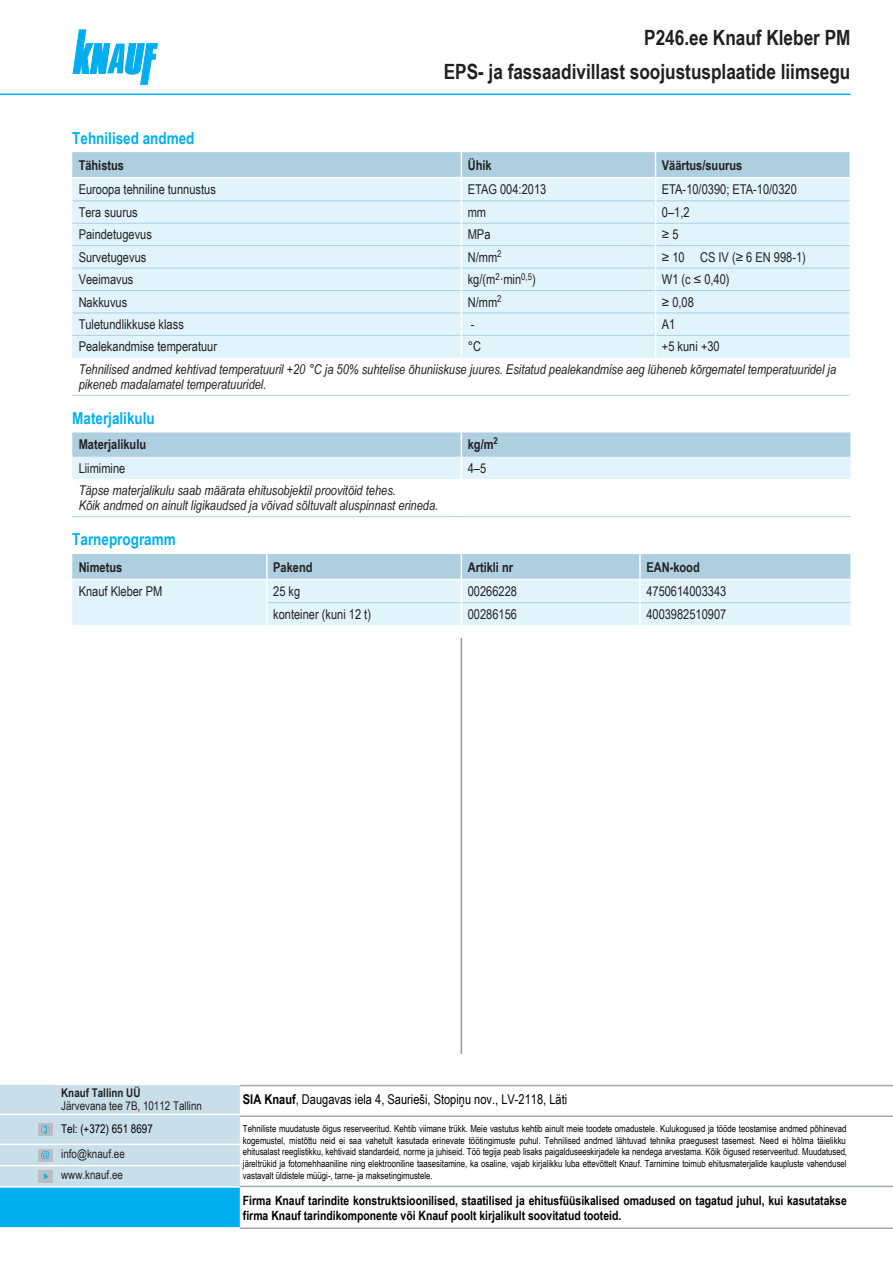
<style>
.page{position:relative;width:893px;height:1263px;background:#fff}
.page>*{position:absolute;margin:0;border:0;box-sizing:border-box;transform-origin:0 0}
.Ue2_Kopf_14cyan_TB{font:700 21px/34.7px "Arial Narrow";color:#231f20;text-align:right}
.Ue3_11cyan_TB{font:700 16.5px "Arial Narrow";color:#00aeef}
.Tab_Text_TB{font:13.5px "Arial Narrow";color:#231f20}
.Leg_Tabelle_TB{font:italic 13.5px/15px "Arial Narrow";color:#231f20}
.Tab_Kopf_TB{font:700 13.5px "Arial Narrow";color:#231f20}
.t1{font:13.5px "Arial Narrow";color:#000}
.Tab_Kopf_TB-2{font:700 13.5px "Arial Narrow";color:#231f20}
.t2{font:700 12.75px/15px "Arial Narrow";color:#000}
.t3{font:12px "Arial Narrow";color:#231f20}
.t4{font:12px/21.3px "Arial Narrow";color:#231f20}
.t5{font:12px "Arial Narrow";color:#000}
.t6{font:700 12px "Arial Narrow";color:#231f20}
.t7{font:9.75px/11.7px "Arial Narrow";color:#000}
.s1{font-weight:700}
.s2{font-style:inherit}
</style>
<div class="page">
<svg style="left:73px;top:30px;width:84px;height:54px"></svg>
<hr style="left:72px;top:395px;width:389px;height:1px;background:#aecfe0">
<hr style="left:461px;top:395px;width:194px;height:1px;background:#aecfe0">
<hr style="left:655px;top:395px;width:195px;height:1px;background:#aecfe0">
<svg style="left:72px;top:152px;width:778px;height:206px;background:#d9eef7"></svg>
<hr style="left:656px;top:177px;width:194px;height:1px;background:#fff">
<hr style="left:72px;top:516px;width:389px;height:1px;background:#aecfe0">
<hr style="left:461px;top:516px;width:389px;height:1px;background:#aecfe0">
<svg style="left:72px;top:432px;width:778px;height:47px;background:#c7e1ed"></svg>
<svg style="left:72px;top:554px;width:778px;height:71px;background:#cfe7f2"></svg>
<hr style="left:639px;top:603px;width:2px;height:22px;background:#fff">
<hr style="left:0;top:94px;width:850px;height:1px;background:#00aeef">
<hr style="left:461px;top:638px;width:1px;height:416px;background:#939598">
<hr style="left:237px;top:1186px;width:656px;height:1px;background:#a7a9ac">
<hr style="left:240px;top:1227px;width:653px;height:2px;background:#a7a9ac">
<hr style="left:237px;top:1115px;width:656px;height:2px;background:#a7a9ac">
<hr style="left:237px;top:1085px;width:656px;height:1px;background:#a7a9ac">
<svg style="left:0;top:1085px;width:240px;height:143px;background:#93d2eb"></svg>
<p class="Ue2_Kopf_14cyan_TB" style="left:444px;top:21px;width:408px">P246.ee Knauf Kleber PM<br>EPS- ja fassaadivillast soojustusplaatide liimsegu</p>
<p class="Ue3_11cyan_TB" style="left:72px;top:130px;width:124px">Tehnilised andmed</p>
<p class="Tab_Kopf_TB" style="left:79px;top:158px;width:47px">Tähistus</p>
<p class="Tab_Kopf_TB" style="left:468px;top:158px;width:25px">Ühik</p>
<p class="Tab_Kopf_TB" style="left:662px;top:158px;width:82px">Väärtus/suurus</p>
<p class="Tab_Text_TB" style="left:79px;top:180px;width:139px">Euroopa tehniline tunnustus</p>
<p class="Tab_Text_TB" style="left:468px;top:180px;width:80px">ETAG 004:2013</p>
<p class="Tab_Text_TB" style="left:662px;top:180px;width:136px">ETA-10/0390; ETA-10/0320</p>
<p class="Tab_Text_TB" style="left:79px;top:202px;width:61px">Tera suurus</p>
<p class="Tab_Text_TB" style="left:468px;top:202px;width:20px">mm</p>
<p class="Tab_Text_TB" style="left:662px;top:202px;width:29px">0–1,2</p>
<p class="Tab_Text_TB" style="left:79px;top:225px;width:75px">Paindetugevus</p>
<p class="Tab_Text_TB" style="left:468px;top:225px;width:24px">MPa</p>
<p class="Tab_Text_TB" style="left:662px;top:225px;width:18px">≥ 5</p>
<p class="Tab_Text_TB" style="left:79px;top:247px;width:69px">Survetugevus</p>
<p class="Tab_Text_TB" style="left:468px;top:247px;width:35px">N/mm<sup>2</sup></p>
<p class="Tab_Text_TB" style="left:662px;top:247px;width:146px">≥ 10 CS IV (≥ 6 EN 998-1)</p>
<p class="Tab_Text_TB" style="left:79px;top:269px;width:56px">Veeimavus</p>
<p class="Tab_Text_TB" style="left:468px;top:269px;width:69px">kg/(m<sup>2</sup>·min<sup>0,5</sup>)</p>
<p class="Tab_Text_TB" style="left:662px;top:269px;width:69px">W1 (c ≤ 0,40)</p>
<p class="Tab_Text_TB" style="left:79px;top:292px;width:50px">Nakkuvus</p>
<p class="Tab_Text_TB" style="left:468px;top:292px;width:35px">N/mm<sup>2</sup></p>
<p class="Tab_Text_TB" style="left:662px;top:292px;width:34px">≥ 0,08</p>
<p class="Tab_Text_TB" style="left:79px;top:314px;width:107px">Tuletundlikkuse klass</p>
<p class="Tab_Text_TB" style="left:471px;top:314px;width:5px">-</p>
<p class="Tab_Text_TB" style="left:662px;top:314px;width:15px">A1</p>
<p class="Tab_Text_TB" style="left:79px;top:337px;width:140px">Pealekandmise temperatuur</p>
<p class="Tab_Text_TB" style="left:468px;top:337px;width:15px">°C</p>
<p class="Tab_Text_TB" style="left:662px;top:337px;width:59px">+5 kuni +30</p>
<p class="Leg_Tabelle_TB" style="left:79px;top:362px;width:759px">Tehnilised andmed kehtivad temperatuuril +20 °C ja 50% suhtelise õhuniiskuse juures. Esitatud pealekandmise aeg lüheneb kõrgematel temperatuuridel ja pikeneb madalamatel temperatuuridel.</p>
<p class="Ue3_11cyan_TB" style="left:72px;top:410px;width:84px">Materjalikulu</p>
<p class="Tab_Kopf_TB" style="left:79px;top:437px;width:69px">Materjalikulu</p>
<p class="Tab_Kopf_TB-2" style="left:468px;top:433px;width:32px">kg/m<sup>2</sup></p>
<p class="Tab_Text_TB" style="left:79px;top:458px;width:48px">Liimimine</p>
<p class="Tab_Text_TB" style="left:468px;top:458px;width:20px">4–5</p>
<p class="Leg_Tabelle_TB" style="left:79px;top:484px;width:361px">Täpse materjalikulu saab määrata ehitusobjektil proovitöid tehes.<br>Kõik andmed on ainult ligikaudsed ja võivad sõltuvalt aluspinnast erineda.</p>
<p class="Ue3_11cyan_TB" style="left:72px;top:531px;width:105px">Tarneprogramm</p>
<p class="Tab_Kopf_TB" style="left:79px;top:560px;width:45px">Nimetus</p>
<p class="Tab_Kopf_TB" style="left:273px;top:560px;width:41px">Pakend</p>
<p class="Tab_Kopf_TB" style="left:468px;top:560px;width:47px">Artikli nr</p>
<p class="Tab_Kopf_TB" style="left:646px;top:560px;width:55px">EAN-kood</p>
<p class="Tab_Text_TB" style="left:79px;top:582px;width:85px">Knauf Kleber PM</p>
<p class="Tab_Text_TB" style="left:273px;top:582px;width:29px">25 kg</p>
<p class="Tab_Text_TB" style="left:468px;top:582px;width:51px">00266228</p>
<p class="Tab_Text_TB" style="left:646px;top:582px;width:82px">4750614003343</p>
<p class="Tab_Text_TB" style="left:273px;top:604px;width:99px">konteiner (kuni 12 t)</p>
<p class="Tab_Text_TB" style="left:468px;top:604px;width:51px">00286156</p>
<p class="Tab_Text_TB" style="left:646px;top:604px;width:82px">4003982510907</p>
<p class="t6" style="left:61px;top:1084px;width:81px">Knauf Tallinn UÜ</p>
<p class="t3" style="left:61px;top:1100px;width:142px">Järvevana tee 7B, 10112 Tallinn</p>
<p class="t5" style="left:61px;top:1120px;width:93px">Tel: (+372) 651 8697</p>
<p class="t4" style="left:61px;top:1142px;width:65px">info@knauf.ee www.knauf.ee</p>
<h3 class="t1" style="left:243px;top:1092px;width:326px"><span class="s1">SIA Knauf</span><span class="s2">,</span> Daugavas iela 4, Saurieši, Stopiņu nov., LV-2118, Läti</h3>
<p class="t7" style="left:243px;top:1123px;width:606px">Tehniliste muudatuste õigus reserveeritud. Kehtib viimane trükk. Meie vastutus kehtib ainult meie toodete omadustele. Kulukogused ja tööde teostamise andmed põhinevad kogemustel, mistõttu neid ei saa vahetult kasutada erinevate töötingimuste puhul. Tehnilised andmed lähtuvad tehnika praegusest tasemest. Need ei hõlma täielikku ehitusalast reeglistikku, kehtivaid standardeid, norme ja juhiseid. Töö tegija peab lisaks paigalduseeskirjadele ka nendega arvestama. Kõik õigused reserveeritud. Muudatused, järeltrükid ja fotomehhaaniline ning elektrooniline taasesitamine, ka osaline, vajab kirjalikku luba ettevõttelt Knauf. Tarnimine toimub ehitusmaterjalide kaupluste vahendusel vastavalt üldistele müügi-, tarne- ja maksetingimustele.</p>
<h3 class="t2" style="left:243px;top:1193px;width:605px"><span class="s2">F</span>irma Knau<span class="s2">f</span> tarindite konstruktsioonilised<span class="s2">,</span> staatilised ja ehitus<span class="s2">füü</span>sikalised omadused on ta<span class="s2">g</span>atud juhul<span class="s2">,</span> kui kasutatakse <span class="s2">f</span>irma Knau<span class="s2">f</span> tarindikomponente või Knau<span class="s2">f</span> poolt kirjalikult soovitatud tooteid<span class="s2">.</span></h3>
</div>
